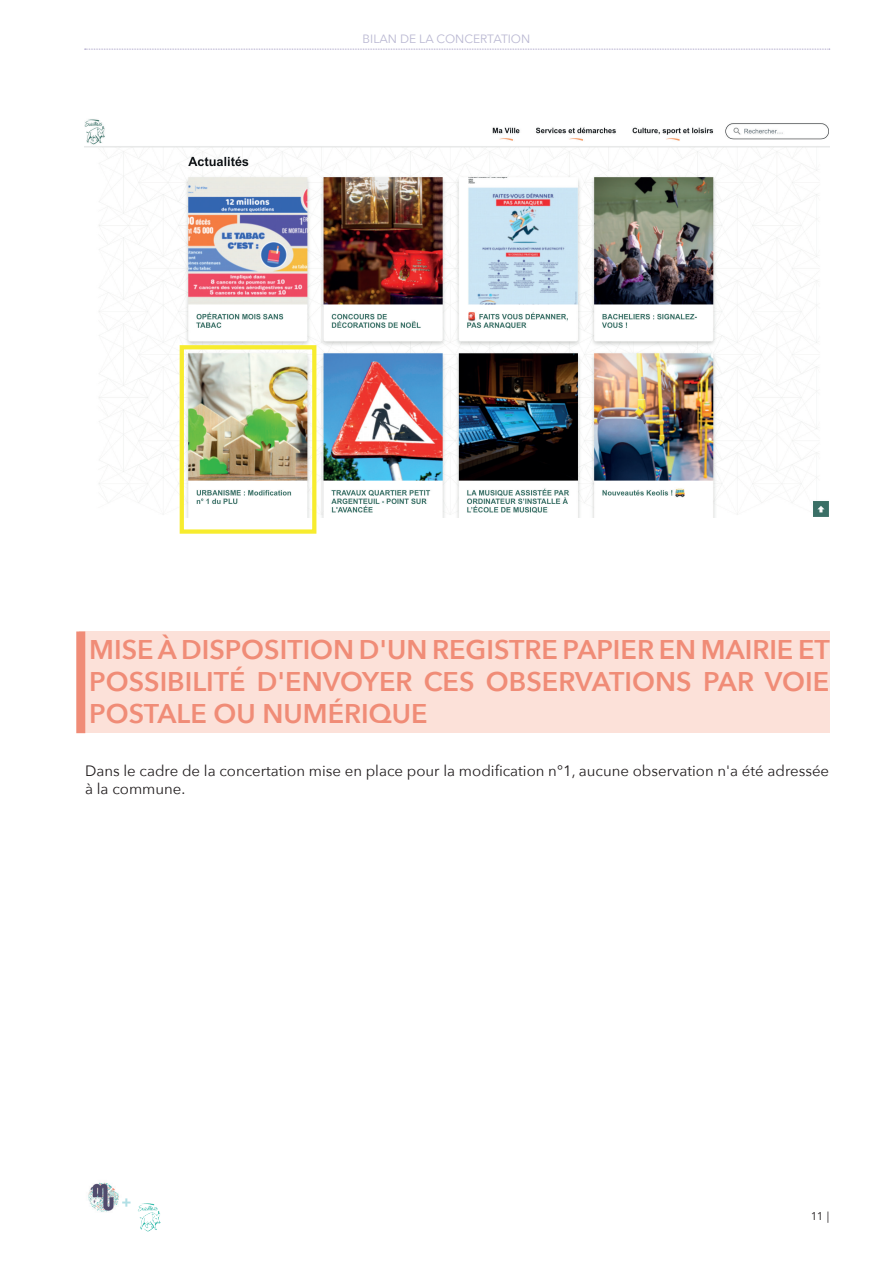
<style>
.page{position:relative;width:893px;height:1263px;background:#fff}
.page>*{position:absolute;margin:0;border:0;box-sizing:border-box;transform-origin:0 0}
.t1{font:600 27px/32.4px "Avenir Next";color:#f08c77;text-align:justify}
.t2{font:15px/18px "Avenir Next";color:#231f20}
.t3{font:700 15px "Avenir Next";color:#b1dfe5}
.t4{font:12px "Avenir Next";color:#bab8d2}
.t5{font:11.25px "Avenir Next";color:#231f20}
</style>
<div class="page">
<svg style="left:85px;top:49px;width:745px;height:1px"></svg>
<img style="left:88px;top:1182px;width:31px;height:30px">
<img style="left:138px;top:1203px;width:23px;height:29px">
<img style="left:84px;top:119px;width:745px;height:399px">
<div style="left:180px;top:345px;width:136px;height:189px;border:4px solid #f7ec2e"></div>
<div style="left:79px;top:631px;width:750px;height:102px;background:#fce1d9"></div>
<div style="left:76px;top:631px;width:9px;height:102px;background:#f08c77"></div>
<p class="t4" style="left:363px;top:28px;width:169px">BILAN DE LA CONCERTATION</p>
<p class="t1" style="left:89px;top:632px;width:742px">MISE À DISPOSITION D'UN REGISTRE PAPIER EN MAIRIE ET POSSIBILITÉ D'ENVOYER CES OBSERVATIONS PAR VOIE POSTALE OU NUMÉRIQUE</p>
<p class="t2" style="left:85px;top:761px;width:746px">Dans le cadre de la concertation mise en place pour la modification n°1, aucune observation n'a été adressée à la commune.</p>
<p class="t3" style="left:122px;top:1189px;width:11px">+</p>
<p class="t5" style="left:811px;top:1207px;width:20px">11 |</p>
</div>
